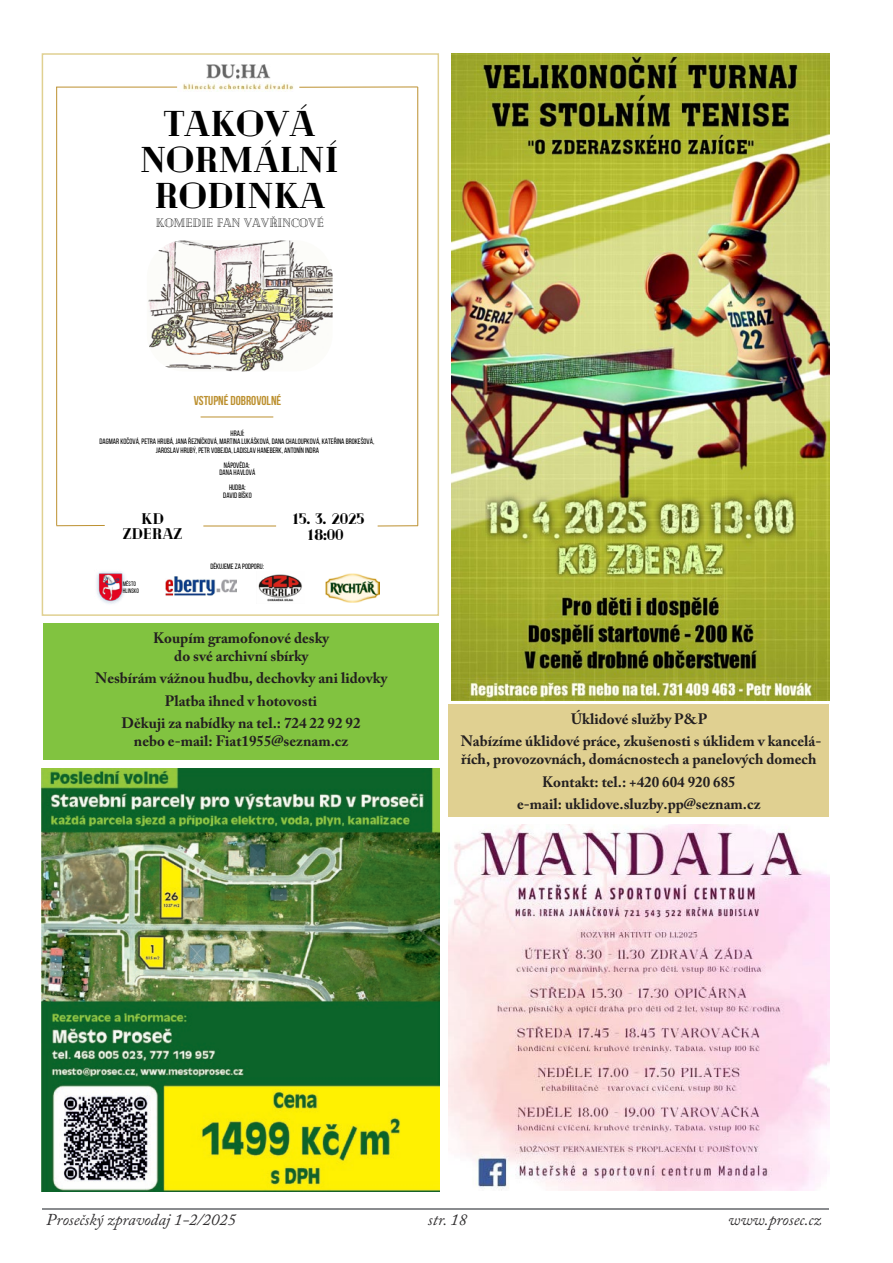
<style>
.page{position:relative;width:893px;height:1263px;background:#fff}
.page>*{position:absolute;margin:0;border:0;box-sizing:border-box;transform-origin:0 0}
.t1{font:900 35.85px/36px "Cheque";color:#000;text-align:center}
.t2{font:italic 16.5px "Adobe Caslon Pro";color:#302e2f}
.t3{font:900 15.45px/15.3px "Cheque";color:#000;text-align:center}
.text{font:700 15px/18px "Adobe Caslon Pro";color:#231f20;text-align:center}
.t4{font:700 12.9px "Bebas Neue";color:#bc902f}
.t5{font:12px "Cheque";color:#000}
.t6{font:7.8px/8.4px "Bebas Neue";color:#000;text-align:center}
.t7{font:7.65px "Bebas Neue";color:#000}
.t8{font:6.45px/6.1px "Bebas Neue";color:#000}
</style>
<div class="page">
<hr style="left:43px;top:1208px;width:786px;height:1px;background:#8a8c8f">
<hr style="left:203px;top:526px;width:73px;height:1px;background:#bc902f">
<hr style="left:56px;top:525px;width:49px;height:1px;background:#bc902f">
<img style="left:148px;top:240px;width:185px;height:131px">
<img style="left:182px;top:64px;width:112px;height:27px">
<hr style="left:56px;top:87px;width:1px;height:438px;background:#bc902f">
<hr style="left:417px;top:87px;width:1px;height:439px;background:#bc902f">
<hr style="left:56px;top:87px;width:121px;height:1px;background:#bc902f">
<hr style="left:299px;top:87px;width:119px;height:1px;background:#bc902f">
<hr style="left:378px;top:525px;width:40px;height:1px;background:#bc902f">
<hr style="left:201px;top:417px;width:72px;height:1px;background:#bc902f">
<img style="left:326px;top:573px;width:54px;height:29px">
<img style="left:258px;top:574px;width:44px;height:28px">
<img style="left:165px;top:576px;width:71px;height:20px">
<img style="left:96px;top:571px;width:29px;height:33px">
<div style="left:42px;top:53px;width:397px;height:563px;border:2px solid #e0d091"></div>
<img style="left:451px;top:53px;width:378px;height:647px">
<img style="left:449px;top:825px;width:380px;height:366px">
<div style="left:43px;top:624px;width:396px;height:136px;background:#81c340"></div>
<div style="left:449px;top:704px;width:380px;height:113px;background:#e0d091"></div>
<img style="left:42px;top:768px;width:397px;height:423px">
<p class="t1" style="left:140px;top:105px;width:200px">TAKOVÁ<br>NORMÁLNÍ<br>RODINKA</p>
<p class="t5" style="left:156px;top:217px;width:169px">KOMEDIE FAN VAVŘINCOVÉ</p>
<p class="t4" style="left:194px;top:394px;width:89px">VSTUPNÉ DOBROVOLNÉ</p>
<p class="t6" style="left:99px;top:429px;width:276px">HRAJÍ:<br>DAGMAR KOČOVÁ,PETRA HRUBÁ, JANA ŘEZNÍČKOVÁ, MARTINA LUKÁŠKOVÁ,DANA CHALOUPKOVÁ, KATEŘINA BROKEŠOVÁ,<br>JAROSLAV HRUBÝ,PETR VOBEJDA,LADISLAV HANEBERK, ANTONÍN INDRA</p>
<p class="t6" style="left:220px;top:461px;width:37px;line-height:7.4px">NÁPOVĚDA:<br>DANA HAVLOVÁ</p>
<p class="t6" style="left:223px;top:484px;width:30px;line-height:7.4px">HUDBA:<br>DAVIDBÍŠKO</p>
<p class="t3" style="left:123px;top:511px;width:61px">KD<br>ZDERAZ</p>
<p class="t8" style="left:123px;top:581px;width:17px">MĚSTO<br>HLINSKO</p>
<p class="t7" style="left:210px;top:562px;width:55px">DĚKUJEME ZA PODPORU:</p>
<p class="t3" style="left:293px;top:511px;width:73px">15. 3. 2025<br>18:00</p>
<p class="text" style="left:153px;top:629px;width:178px">Koupím gramofonové desky do své archivní sbírky</p>
<p class="text" style="left:95px;top:669px;width:294px">Nesbírám vážnou hudbu, dechovky ani lidovky</p>
<p class="text" style="left:165px;top:691px;width:154px">Platba ihned v hotovosti</p>
<p class="text" style="left:122px;top:714px;width:241px">Děkuji za nabídky na tel.: 724 22 92 92 nebo e-mail: Fiat1955@seznam.cz</p>
<p class="text" style="left:571px;top:710px;width:138px">Úklidové služby P&amp;P</p>
<p class="text" style="left:461px;top:732px;width:362px;text-align:left">Nabízíme úklidové práce, zkušenosti s úklidem v kancelá&shy;řích, provozovnách, domácnostech a panelových domech</p>
<p class="text" style="left:542px;top:772px;width:195px">Kontakt: tel.: +420 604 920 685</p>
<p class="text" style="left:517px;top:795px;width:245px">e-mail: uklidove.sluzby.pp@seznam.cz</p>
<p class="t2" style="left:46px;top:1210px;width:191px">Prosečský zpravodaj 1-2/2025</p>
<p class="t2" style="left:428px;top:1210px;width:41px">str. 18</p>
<p class="t2" style="left:728px;top:1210px;width:95px">www.prosec.cz</p>
</div>
